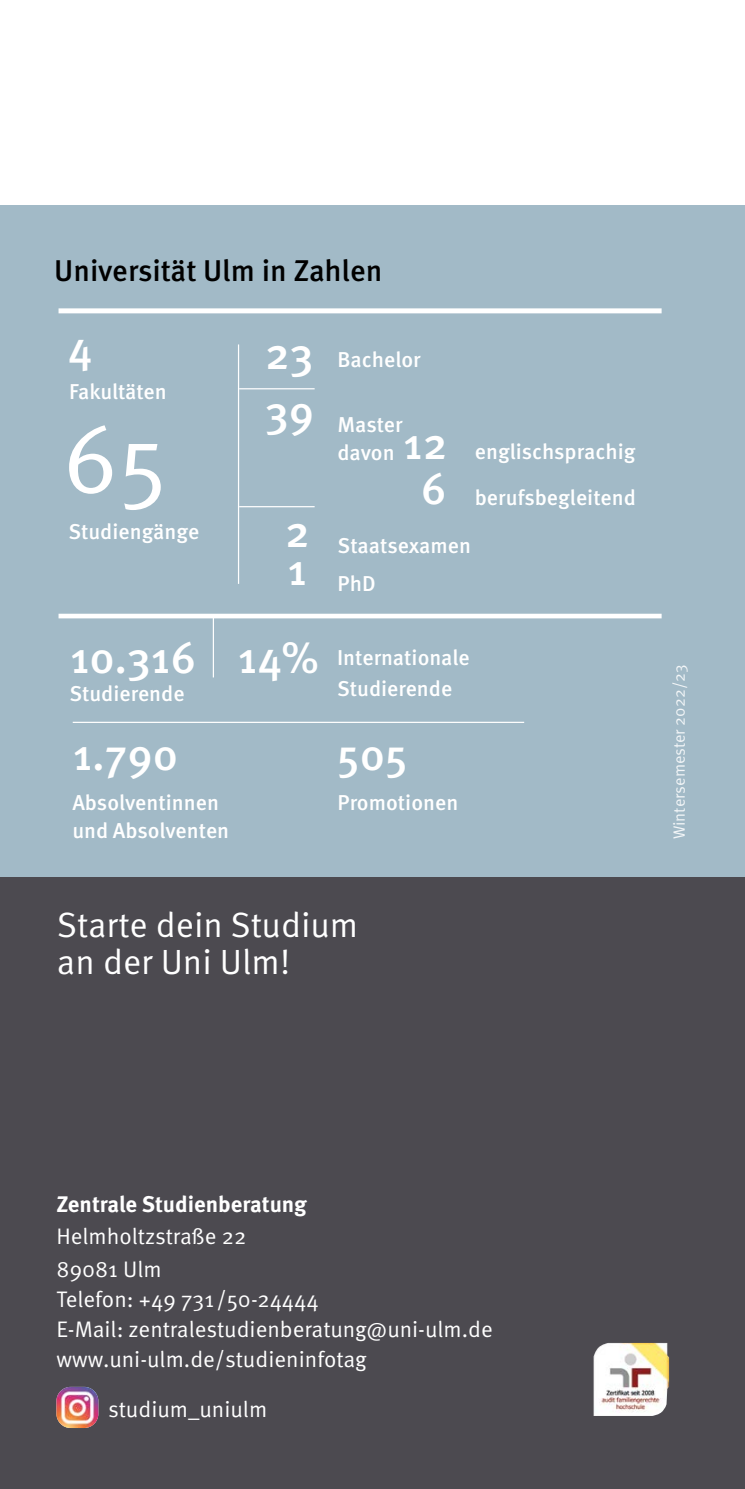
<style>
.page{position:relative;width:745px;height:1489px;background:#fff}
.page>*{position:absolute;margin:0;border:0;box-sizing:border-box;transform-origin:0 0}
.t1{font:96.75px "Meta OT Norm";color:#fff}
.t2{font:500 44.25px/58.8px "Meta OT";color:#fff}
.t3{font:35px/37.5px "Meta OT Norm";color:#fff}
.t4{font:500 30px "Meta OT";color:#000}
.t5{font:22.5px/30px "Meta OT Norm";color:#fff}
.t6{font:700 22.5px "Meta OT";color:#fff}
.t7{font:500 21.5px/27.8px "Meta OT";color:#fff}
.t8{font:16.25px "Meta OT Norm";color:#f3f6f8}
.s1{font-size:44.25px}
</style>
<div class="page">
<div style="left:0;top:876px;width:744px;height:612px;background:#4c4a50"></div>
<img style="left:56px;top:1386px;width:42px;height:41px">
<div style="left:0;top:205px;width:744px;height:671px;background:#a2bac7"></div>
<img style="left:593px;top:1342px;width:75px;height:73px">
<hr style="left:213px;top:618px;width:1px;height:59px;background:#fff">
<hr style="left:73px;top:721px;width:451px;height:2px;background:#fff">
<div style="left:58px;top:613px;width:603px;height:5px;background:#fff"></div>
<hr style="left:238px;top:344px;width:1px;height:240px;background:#fff">
<hr style="left:239px;top:388px;width:75px;height:1px;background:#fff">
<hr style="left:239px;top:506px;width:75px;height:1px;background:#fff">
<div style="left:58px;top:308px;width:603px;height:5px;background:#fff"></div>
<h3 class="t4" style="left:54px;top:252px;width:329px">Universität Ulm in Zahlen</h3>
<h2 class="t2" style="left:68px;top:319px;width:26px">4</h2>
<p class="t7" style="left:69px;top:378px;width:99px">Fakultäten</p>
<h1 class="t1" style="left:63px;top:400px;width:106px">65</h1>
<h2 class="t2" style="left:265px;top:324px;width:50px">23<br>39</h2>
<p class="t7" style="left:337px;top:346px;width:85px">Bachelor</p>
<p class="t7" style="left:337px;top:411px;width:66px">Master davon</p>
<h2 class="t2" style="left:403px;top:421px;width:46px;line-height:45.2px;text-align:center">12<br>6</h2>
<p class="t7" style="left:474px;top:429px;width:162px;line-height:45.5px">englischsprachig berufsbegleitend</p>
<p class="t7" style="left:68px;top:517px;width:132px">Studiengänge</p>
<h2 class="t2" style="left:285px;top:513px;width:26px;line-height:38px">2<br>1</h2>
<p class="t7" style="left:337px;top:527px;width:135px;line-height:38px">Staatsexamen<br>PhD</p>
<h2 class="t2" style="left:70px;top:629px;width:128px">10.316</h2>
<p class="t7" style="left:69px;top:680px;width:117px">Studierende</p>
<p class="t7" style="left:337px;top:643px;width:134px;line-height:30.2px;text-indent:-99px"><span class="s1">14%</span> Internationale<br>Studierende</p>
<h2 class="t2" style="left:73px;top:725px;width:107px">1.790</h2>
<p class="t7" style="left:72px;top:789px;width:158px">Absolventinnen und Absolventen</p>
<h2 class="t2" style="left:337px;top:725px;width:72px">505</h2>
<p class="t7" style="left:337px;top:789px;width:122px">Promotionen</p>
<h3 class="t3" style="left:57px;top:906px;width:302px">Starte dein Studium an der Uni Ulm!</h3>
<p class="t8" style="left:669px;top:839px;width:176px;rotate:-90deg">Wintersemester 2022/23</p>
<p class="t6" style="left:56px;top:1189px;width:252px">Zentrale Studienberatung</p>
<p class="t5" style="left:56px;top:1220px;width:192px;line-height:32.5px">Helmholtzstraße 22<br>89081 Ulm</p>
<p class="t5" style="left:56px;top:1284px;width:437px">Telefon: +49 731/50-24444<br>E-Mail: zentralestudienberatung@uni-ulm.de www.uni-ulm.de/studieninfotag</p>
<p class="t5" style="left:108px;top:1394px;width:160px">studium_uniulm</p>
</div>
